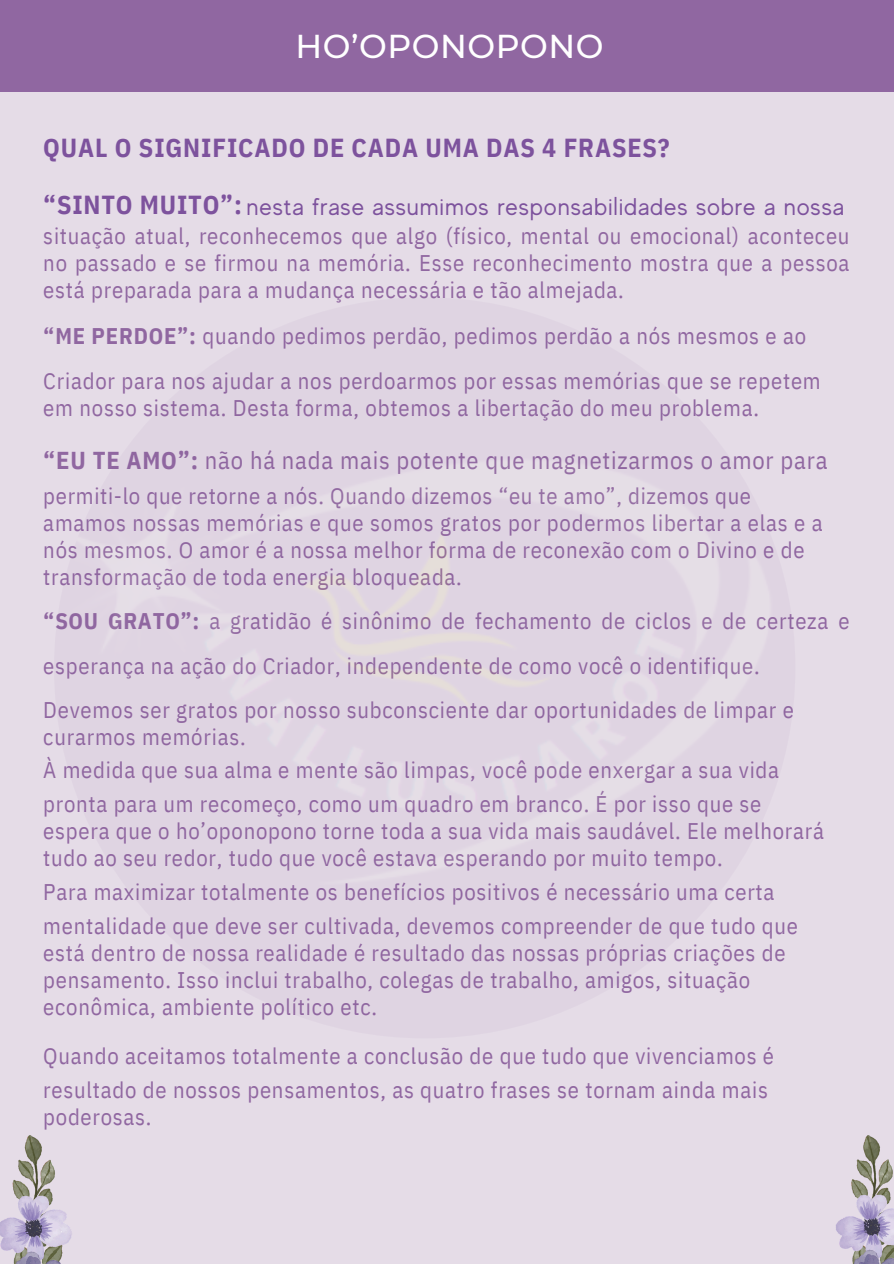
<style>
.page{position:relative;width:894px;height:1264px;background:#fff}
.page>*{position:absolute;margin:0;border:0;box-sizing:border-box;transform-origin:0 0}
.t1{font:500 33px "Montserrat";letter-spacing:.015em;color:#fff}
.t2{font:700 26.1px "IBM Plex Sans Cond";letter-spacing:.035em;color:#7d529d}
.t3{font:24.45px "IBM Plex Sans Cond";letter-spacing:.035em;color:#9067a1}
.t4{font:24.15px "MADE Evolve Sans";letter-spacing:.035em;color:#7d529d}
.t5{font:22.65px/27px "IBM Plex Sans Cond";letter-spacing:.035em;color:#9067a1;text-align:justify}
.s1{font-family:"IBM Plex Sans Cond";font-weight:700;font-size:26.1px}
.s2{font-weight:700}
</style>
<div class="page">
<div style="left:0;top:0;width:893px;height:1263px;background:#e5dce7"></div>
<div style="left:0;top:0;width:893px;height:92px;background:#9067a1"></div>
<img style="left:0;top:1135px;width:72px;height:128px">
<img style="left:836px;top:1135px;width:57px;height:128px">
<p class="t1" style="left:295px;top:26px;width:309px">HO’OPONOPONO</p>
<h1 class="t2" style="left:43px;top:130px;width:627px">QUAL O SIGNIFICADO DE CADA UMA DAS 4 FRASES?</h1>
<h1 class="t4" style="left:43px;top:193px;width:802px"><span class="s1">“SINTO MUITO”:</span> nesta frase assumimos responsabilidades sobre a nossa</h1>
<h2 class="t5" style="left:43px;top:222px;width:807px">situação atual, reconhecemos que algo (físico, mental ou emocional) aconteceu no passado e se firmou na memória. Esse reconhecimento mostra que a pessoa está preparada para a mudança necessária e tão almejada.</h2>
<h3 class="t5" style="left:43px;top:322px;width:764px"><span class="s2">“ME PERDOE”:</span> quando pedimos perdão, pedimos perdão a nós mesmos e ao</h3>
<p class="t5" style="left:43px;top:367px;width:778px">Criador para nos ajudar a nos perdoarmos por essas memórias que se repetem</p>
<p class="t5" style="left:43px;top:394px;width:717px">em nosso sistema. Desta forma, obtemos a libertação do meu problema.</p>
<p class="t3" style="left:43px;top:444px;width:785px"><span class="s2">“EU TE AMO”:</span> não há nada mais potente que magnetizarmos o amor para</p>
<p class="t5" style="left:43px;top:482px;width:709px">permiti-lo que retorne a nós. Quando dizemos “eu te amo”, dizemos que</p>
<p class="t5" style="left:43px;top:509px;width:780px">amamos nossas memórias e que somos gratos por podermos libertar a elas e a</p>
<p class="t5" style="left:43px;top:536px;width:762px">nós mesmos. O amor é a nossa melhor forma de reconexão com o Divino e de</p>
<p class="t5" style="left:43px;top:563px;width:420px">transformação de toda energia bloqueada.</p>
<p class="t5" style="left:43px;top:597px;width:807px;line-height:45px"><span class="s2">“SOU GRATO”:</span> a gratidão é sinônimo de fechamento de ciclos e de certeza e esperança na ação do Criador, independente de como você o identifique.</p>
<p class="t5" style="left:43px;top:695px;width:751px">Devemos ser gratos por nosso subconsciente dar oportunidades de limpar e</p>
<p class="t5" style="left:43px;top:722px;width:204px">curarmos memórias.</p>
<p class="t5" style="left:43px;top:756px;width:737px">À medida que sua alma e mente são limpas, você pode enxergar a sua vida</p>
<p class="t5" style="left:43px;top:790px;width:719px">pronta para um recomeço, como um quadro em branco. É por isso que se</p>
<p class="t5" style="left:43px;top:817px;width:781px">espera que o ho’oponopono torne toda a sua vida mais saudável. Ele melhorará</p>
<p class="t5" style="left:43px;top:844px;width:680px">tudo ao seu redor, tudo que você estava esperando por muito tempo.</p>
<p class="t5" style="left:43px;top:878px;width:732px">Para maximizar totalmente os benefícios positivos é necessário uma certa</p>
<p class="t5" style="left:43px;top:911px;width:756px">mentalidade que deve ser cultivada, devemos compreender de que tudo que</p>
<p class="t5" style="left:43px;top:938px;width:743px">está dentro de nossa realidade é resultado das nossas próprias criações de</p>
<p class="t5" style="left:43px;top:965px;width:708px">pensamento. Isso inclui trabalho, colegas de trabalho, amigos, situação</p>
<p class="t5" style="left:43px;top:992px;width:335px">econômica, ambiente político etc.</p>
<p class="t5" style="left:43px;top:1042px;width:732px">Quando aceitamos totalmente a conclusão de que tudo que vivenciamos é</p>
<p class="t5" style="left:43px;top:1076px;width:726px">resultado de nossos pensamentos, as quatro frases se tornam ainda mais</p>
<p class="t5" style="left:43px;top:1103px;width:110px">poderosas.</p>
</div>
